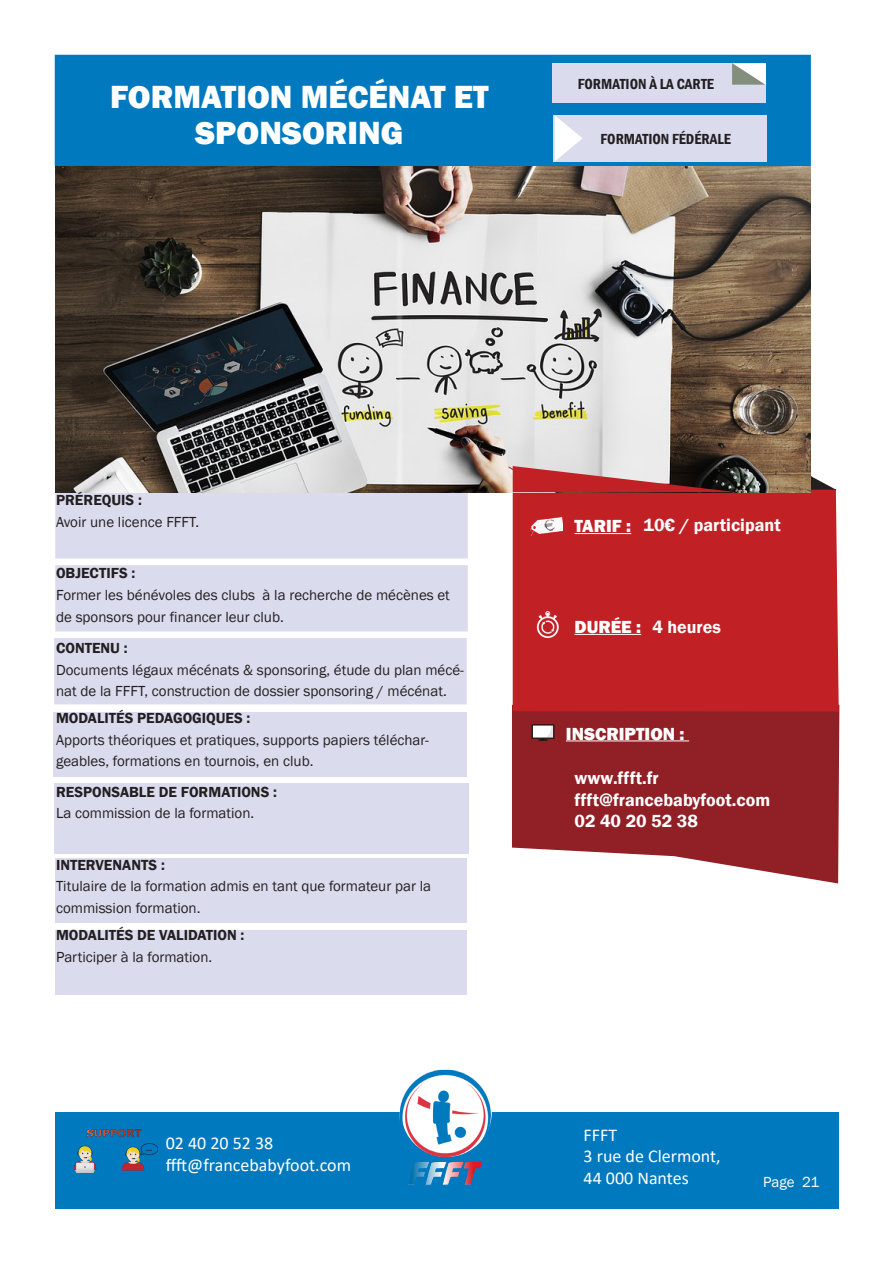
<style>
.page{position:relative;width:893px;height:1263px;background:#fff}
.page>*{position:absolute;margin:0;border:0;box-sizing:border-box;transform-origin:0 0}
.Titre_formations{font:800 33px/36px "Franklin Gothic";color:#fff;text-align:center}
.t1{font:18px/21.6px "Calibri";color:#fff}
.t2{font:600 18px/21.6px "Franklin Gothic";color:#fff}
.t3{font:800 18px "Franklin Gothic";color:#fff}
.t4{font:600 18px "Franklin Gothic";color:#fefcfd}
.Ecriture_normale{font:15px/21.6px "Franklin Gothic";color:#231f20}
.t5{font:600 15px "Franklin Gothic";color:#231f20}
.t6{font:600 condensed 15px "Franklin Gothic";color:#231f20}
.Ecriture_normale-2{font:15px "Franklin Gothic";letter-spacing:-.005em;color:#fff}
</style>
<div class="page">
<div style="left:55px;top:1112px;width:783px;height:96px;background:#0079be"></div>
<img style="left:75px;top:1129px;width:83px;height:44px">
<div style="left:55px;top:55px;width:756px;height:111px;background:#0079be"></div>
<div style="left:55px;top:565px;width:413px;height:66px;background:#dbdbee"></div>
<div style="left:54px;top:712px;width:413px;height:65px;background:#dbdbee"></div>
<div style="left:55px;top:783px;width:414px;height:70px;background:#dbdbee"></div>
<div style="left:55px;top:858px;width:412px;height:65px;background:#dbdbee"></div>
<svg style="left:811px;top:476px;width:26px;height:14px"></svg>
<img style="left:399px;top:1069px;width:93px;height:116px">
<svg style="left:512px;top:705px;width:327px;height:178px;background:#9e3d41"></svg>
<hr style="left:566px;top:740px;width:123px;height:1px;background:#fff">
<div style="left:513px;top:490px;width:326px;height:222px;background:#c12025"></div>
<hr style="left:574px;top:533px;width:57px;height:1px;background:#fff">
<hr style="left:574px;top:634px;width:67px;height:1px;background:#fff">
<img style="left:531px;top:515px;width:32px;height:20px">
<svg style="left:544px;top:519px;width:11px;height:12px"></svg>
<img style="left:532px;top:609px;width:31px;height:31px">
<img style="left:531px;top:720px;width:24px;height:26px">
<div style="left:55px;top:492px;width:413px;height:66px;background:#dbdbee"></div>
<div style="left:552px;top:63px;width:213px;height:40px;background:#dbdbee"></div>
<div style="left:553px;top:115px;width:214px;height:46px;background:#dbdbee"></div>
<svg style="left:555px;top:116px;width:27px;height:45px"></svg>
<div style="left:54px;top:638px;width:413px;height:66px;background:#dbdbee"></div>
<div style="left:56px;top:930px;width:411px;height:64px;background:#dbdbee"></div>
<svg style="left:732px;top:62px;width:35px;height:23px"></svg>
<img style="left:55px;top:166px;width:756px;height:326px">
<svg style="left:511px;top:460px;width:251px;height:32px;background:#995f5f"></svg>
<p class="Titre_formations" style="left:110px;top:79px;width:380px">FORMATION MÉCÉNAT ET<br>SPONSORING</p>
<p class="t6" style="left:578px;top:74px;width:138px">FORMATION À LA CARTE</p>
<p class="t6" style="left:600px;top:129px;width:132px">FORMATION FÉDÉRALE</p>
<p class="t5" style="left:56px;top:491px;width:87px">PRÉREQUIS :</p>
<p class="Ecriture_normale" style="left:56px;top:512px;width:145px">Avoir une licence FFFT.</p>
<p class="t5" style="left:56px;top:564px;width:81px">OBJECTIFS :</p>
<p class="Ecriture_normale" style="left:56px;top:584px;width:395px">Former les bénévoles des clubs à la recherche de mécènes et de sponsors pour financer leur club.</p>
<p class="t5" style="left:56px;top:639px;width:73px">CONTENU :</p>
<p class="Ecriture_normale" style="left:56px;top:659px;width:409px">Documents légaux mécénats &amp; sponsoring, étude du plan mécé&shy;nat de la FFFT, construction de dossier sponsoring / mécénat.</p>
<p class="t5" style="left:56px;top:709px;width:196px">MODALITÉS PEDAGOGIQUES :</p>
<p class="Ecriture_normale" style="left:56px;top:729px;width:374px">Apports théoriques et pratiques, supports papiers téléchar&shy;geables, formations en tournois, en club.</p>
<p class="t5" style="left:56px;top:782px;width:222px">RESPONSABLE DE FORMATIONS :</p>
<p class="Ecriture_normale" style="left:56px;top:803px;width:200px">La commission de la formation.</p>
<p class="t5" style="left:56px;top:855px;width:110px">INTERVENANTS :</p>
<p class="Ecriture_normale" style="left:56px;top:876px;width:377px">Titulaire de la formation admis en tant que formateur par la commission formation.</p>
<p class="t5" style="left:56px;top:926px;width:190px">MODALITÉS DE VALIDATION :</p>
<p class="Ecriture_normale" style="left:56px;top:946px;width:158px">Participer à la formation.</p>
<p class="t3" style="left:574px;top:514px;width:58px">TARIF :</p>
<p class="t4" style="left:644px;top:514px;width:139px">10€ / participant</p>
<p class="t3" style="left:574px;top:615px;width:68px">DURÉE :</p>
<p class="t4" style="left:652px;top:616px;width:70px">4 heures</p>
<p class="t3" style="left:566px;top:722px;width:120px">INSCRIPTION :</p>
<p class="t2" style="left:574px;top:768px;width:197px">www.ffft.fr ffft@francebabyfoot.com<br>02 40 20 52 38</p>
<p class="t1" style="left:166px;top:1132px;width:187px">02 40 20 52 38 ffft@francebabyfoot.com</p>
<p class="t1" style="left:584px;top:1123px;width:139px">FFFT<br>3 rue de Clermont,<br>44 000 Nantes</p>
<p class="Ecriture_normale-2" style="left:763px;top:1172px;width:57px">Page 21</p>
</div>
